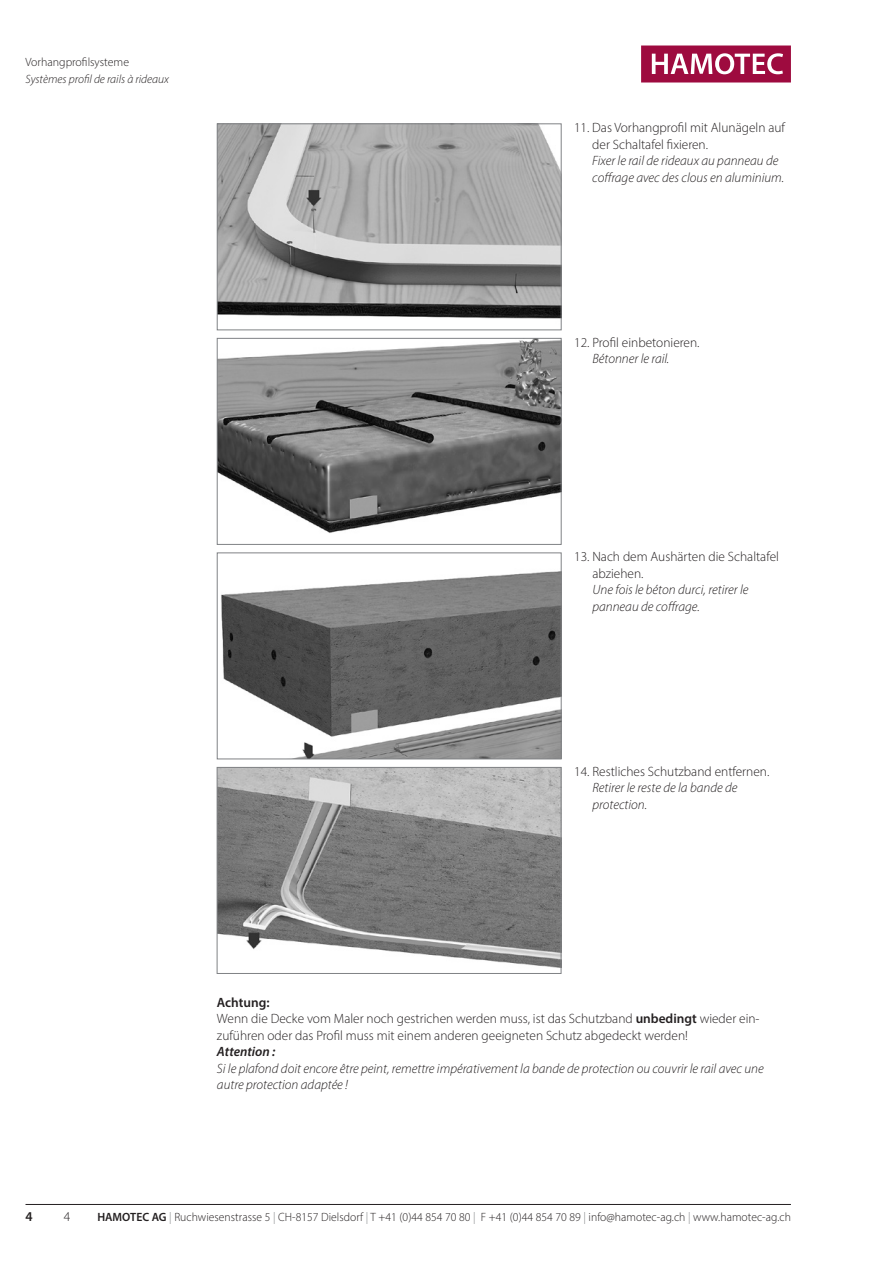
<style>
.page{position:relative;width:893px;height:1263px;background:#fff}
.page>*{position:absolute;margin:0;border:0;box-sizing:border-box;transform-origin:0 0}
.t1{font:300 13.5px/16.5px "Myriad Pro";color:#231f20}
.t2{font:italic 300 13.5px/16.5px "Myriad Pro";color:#231f20}
.t3{font:italic 600 13.5px "Myriad Pro";color:#231f20}
.t4{font:600 13.5px "Myriad Pro";color:#231f20}
.t5{font:300 12px "Myriad Pro";letter-spacing:.005em;color:#231f20}
.t6{font:italic 300 12px "Myriad Pro";color:#231f20}
.s1{font-weight:600}
.s2{color:#808285}
</style>
<div class="page">
<hr style="left:26px;top:1204px;width:765px;height:1px;background:#231f20">
<img style="left:219px;top:126px;width:340px;height:193px">
<div style="left:217px;top:124px;width:344px;height:206px;border:1px solid #808285"></div>
<img style="left:219px;top:340px;width:340px;height:193px">
<div style="left:217px;top:338px;width:344px;height:207px;border:1px solid #808285"></div>
<img style="left:221px;top:571px;width:338px;height:186px">
<div style="left:217px;top:553px;width:344px;height:206px;border:1px solid #808285"></div>
<img style="left:219px;top:769px;width:340px;height:199px">
<div style="left:217px;top:767px;width:344px;height:207px;border:1px solid #808285"></div>
<svg style="left:641px;top:46px;width:150px;height:36px"></svg>
<p class="t5" style="left:26px;top:55px;width:105px">Vorhangprofilsysteme</p>
<p class="t6" style="left:26px;top:71px;width:145px">Systèmes profil de rails à rideaux</p>
<p class="t1" style="left:592px;top:119px;width:194px;text-indent:-18px">11. Das Vorhangprofil mit Alunägeln auf der Schaltafel fixieren.</p>
<p class="t2" style="left:592px;top:152px;width:193px">Fixer le rail de rideaux au panneau de coffrage avec des clous en aluminium.</p>
<p class="t1" style="left:574px;top:334px;width:127px">12. Profil einbetonieren.</p>
<p class="t2" style="left:592px;top:350px;width:78px">Bétonner le rail.</p>
<p class="t1" style="left:592px;top:548px;width:188px;text-indent:-18px">13. Nach dem Aushärten die Schaltafel abziehen.</p>
<p class="t2" style="left:592px;top:581px;width:157px">Une fois le béton durci, retirer le panneau de coffrage.</p>
<p class="t1" style="left:574px;top:763px;width:197px">14. Restliches Schutzband entfernen.</p>
<p class="t2" style="left:592px;top:779px;width:147px">Retirer le reste de la bande de protection.</p>
<p class="t1" style="left:217px;top:994px;width:544px"><span class="s1">Achtung:<br></span>Wenn die Decke vom Maler noch gestrichen werden muss, ist das Schutzband <span class="s1">unbedingt</span> wieder ein&shy;zuführen oder das Profil muss mit einem anderen geeigneten Schutz abgedeckt werden!</p>
<p class="t3" style="left:217px;top:1043px;width:60px">Attention :</p>
<p class="t2" style="left:217px;top:1060px;width:548px">Si le plafond doit encore être peint, remettre impérativement la bande de protection ou couvrir le rail avec une autre protection adaptée !</p>
<p class="t4" style="left:26px;top:1208px;width:9px">4</p>
<p class="t1" style="left:64px;top:1208px;width:8px">4</p>
<p class="t5" style="left:97px;top:1210px;width:695px"><span class="s1">HAMOTEC AG</span> <span class="s2">|</span> Ruchwiesenstrasse 5 <span class="s2">|</span> CH-8157 Dielsdorf <span class="s2">|</span> T +41 (0)44 854 70 80 <span class="s2">|</span> F +41 (0)44 854 70 89 <span class="s2">|</span> info@hamotec-ag.ch <span class="s2">|</span> www.hamotec-ag.ch</p>
</div>
